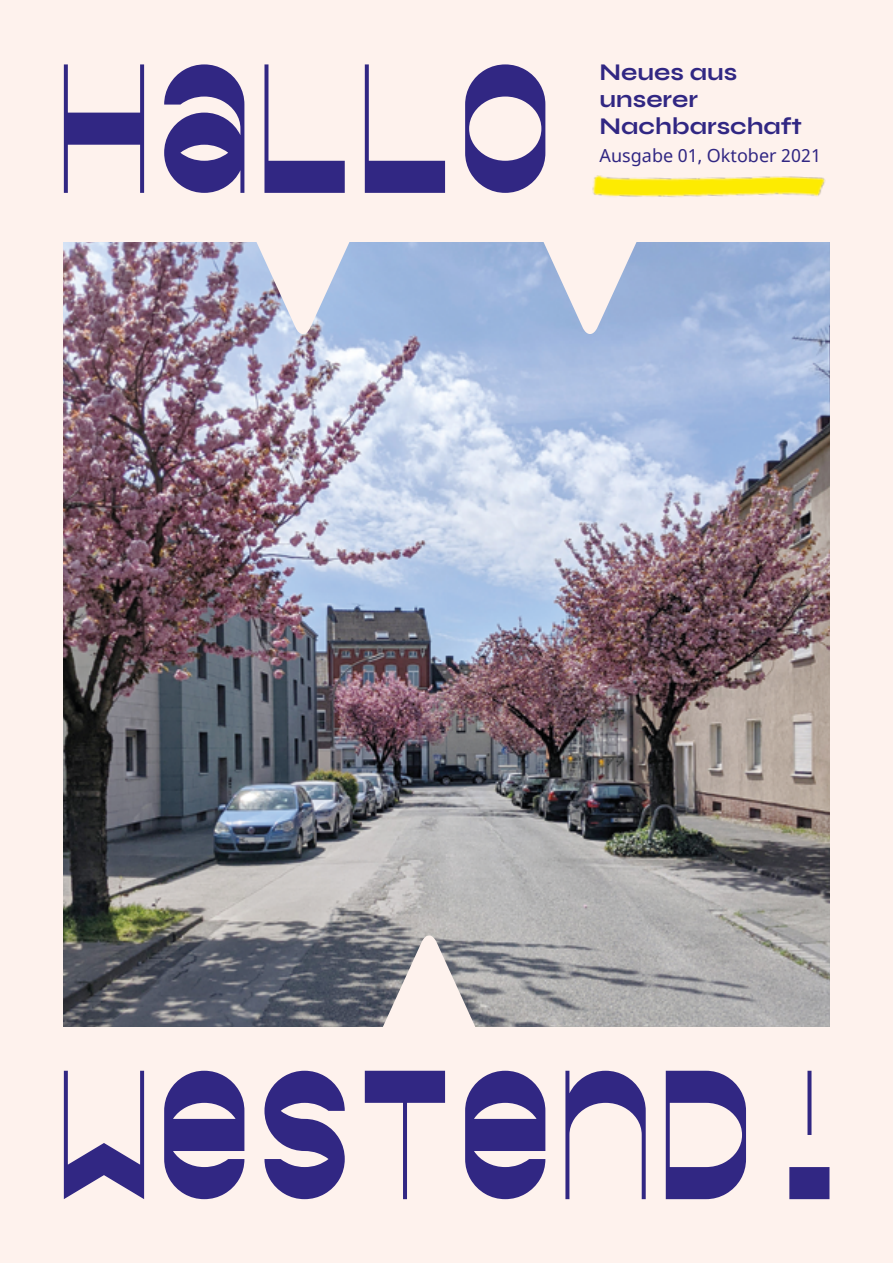
<style>
.page{position:relative;width:893px;height:1263px;background:#fef2ed}
.page>*{position:absolute;margin:0;border:0;box-sizing:border-box;transform-origin:0 0}
.t1{font:700 160.5px "Vertikal";color:#312783}
.t2{font:24px/27px "Syne";color:#312783}
.t3{font:18px "Noto Sans";color:#312783}
</style>
<div class="page">
<img style="left:64px;top:242px;width:765px;height:784px">
<svg style="left:539px;top:242px;width:102px;height:94px"></svg>
<svg style="left:378px;top:933px;width:102px;height:94px"></svg>
<svg style="left:252px;top:242px;width:102px;height:94px"></svg>
<img style="left:592px;top:175px;width:234px;height:22px">
<h1 class="t1" style="left:54px;top:48px;width:503px">HALLO</h1>
<p class="t2" style="left:600px;top:58px;width:204px">Neues aus unserer<br>Nachbarschaft</p>
<p class="t3" style="left:600px;top:143px;width:223px">Ausgabe 01, Oktober 2021</p>
<h1 class="t1" style="left:54px;top:1055px;width:807px">WESTEND!</h1>
</div>
